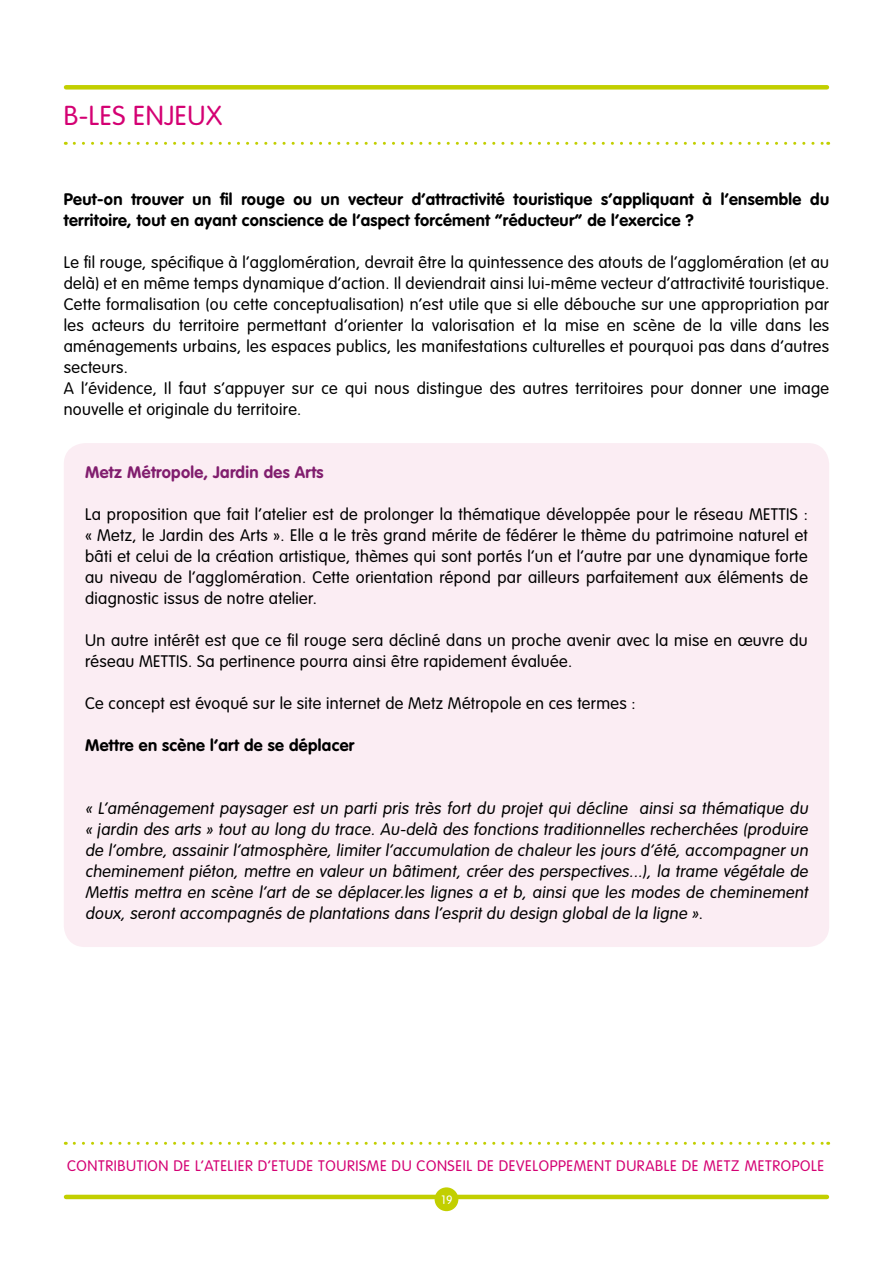
<style>
.page{position:relative;width:893px;height:1263px;background:#fff}
.page>*{position:absolute;margin:0;border:0;box-sizing:border-box;transform-origin:0 0}
.t1{font:300 27px "VAG Rounded";letter-spacing:.02em;color:#d40073}
.t2{font:300 16.5px/21px "VAG Rounded";letter-spacing:.02em;color:#000}
.t3{font:700 16.5px/21px "VAG Rounded";letter-spacing:.02em;color:#000}
.t4{font:700 16.5px "VAG Rounded";letter-spacing:.02em;color:#811e6e}
.t5{font:300 15px "VAG Rounded";letter-spacing:.04em;color:#d40073}
.t6{font:300 12px "VAG Rounded";color:#fff}
</style>
<div class="page">
<div style="left:66px;top:85px;width:761px;height:5px;background:#c2cf00"></div>
<hr style="left:66px;top:1195px;width:761px;height:4px;background:#c2cf00">
<svg style="left:74px;top:142px;width:755px;height:3px"></svg>
<svg style="left:74px;top:1142px;width:755px;height:3px"></svg>
<div style="left:435px;top:1187px;width:23px;height:24px;background:#c2cf00;border-radius:50%"></div>
<div style="left:64px;top:443px;width:765px;height:504px;background:#fbedf3;border-radius:21px"></div>
<h1 class="t1" style="left:64px;top:100px;width:160px">B-LES ENJEUX</h1>
<p class="t3" style="left:64px;top:189px;width:767px">Peut-on trouver un fil rouge ou un vecteur d’attractivité touristique s’appliquant à l’ensemble du territoire, tout en ayant conscience de l’aspect forcément “réducteur” de l’exercice ?</p>
<p class="t2" style="left:64px;top:252px;width:767px">Le fil rouge, spécifique à l’agglomération, devrait être la quintessence des atouts de l’agglomération (et au delà) et en même temps dynamique d’action. Il deviendrait ainsi lui-même vecteur d’attractivité touristique.<br>Cette formalisation (ou cette conceptualisation) n’est utile que si elle débouche sur une appropriation par les acteurs du territoire permettant d’orienter la valorisation et la mise en scène de la ville dans les aménagements urbains, les espaces publics, les manifestations culturelles et pourquoi pas dans d’autres secteurs.<br>A l’évidence, Il faut s’appuyer sur ce qui nous distingue des autres territoires pour donner une image nouvelle et originale du territoire.</p>
<p class="t4" style="left:85px;top:462px;width:240px">Metz Métropole, Jardin des Arts</p>
<p class="t2" style="left:85px;top:504px;width:724px;text-align:justify">La proposition que fait l’atelier est de prolonger la thématique développée pour le réseau METTIS : « Metz, le Jardin des Arts ». Elle a le très grand mérite de fédérer le thème du patrimoine naturel et bâti et celui de la création artistique, thèmes qui sont portés l’un et l’autre par une dynamique forte au niveau de l’agglomération. Cette orientation répond par ailleurs parfaitement aux éléments de diagnostic issus de notre atelier.</p>
<p class="t2" style="left:85px;top:630px;width:724px">Un autre intérêt est que ce fil rouge sera décliné dans un proche avenir avec la mise en œuvre du réseau METTIS. Sa pertinence pourra ainsi être rapidement évaluée.</p>
<p class="t2" style="left:85px;top:693px;width:552px">Ce concept est évoqué sur le site internet de Metz Métropole en ces termes :</p>
<p class="t3" style="left:85px;top:735px;width:271px">Mettre en scène l’art de se déplacer</p>
<p class="t2" style="left:85px;top:798px;width:727px;text-align:justify">« L’aménagement paysager est un parti pris très fort du projet qui décline ainsi sa thématique du « jardin des arts » tout au long du trace. Au-delà des fonctions traditionnelles recherchées (produire de l’ombre, assainir l’atmosphère, limiter l’accumulation de chaleur les jours d’été, accompagner un cheminement piéton, mettre en valeur un bâtiment, créer des perspectives...), la trame végétale de Mettis mettra en scène l’art de se déplacer.les lignes a et b, ainsi que les modes de cheminement doux, seront accompagnés de plantations dans l’esprit du design global de la ligne ».</p>
<p class="t5" style="left:67px;top:1157px;width:758px">CONTRIBUTION DE L’ATELIER D’ETUDE TOURISME DU CONSEIL DE DEVELOPPEMENT DURABLE DE METZ METROPOLE</p>
<p class="t6" style="left:441px;top:1193px;width:13px">19</p>
</div>
